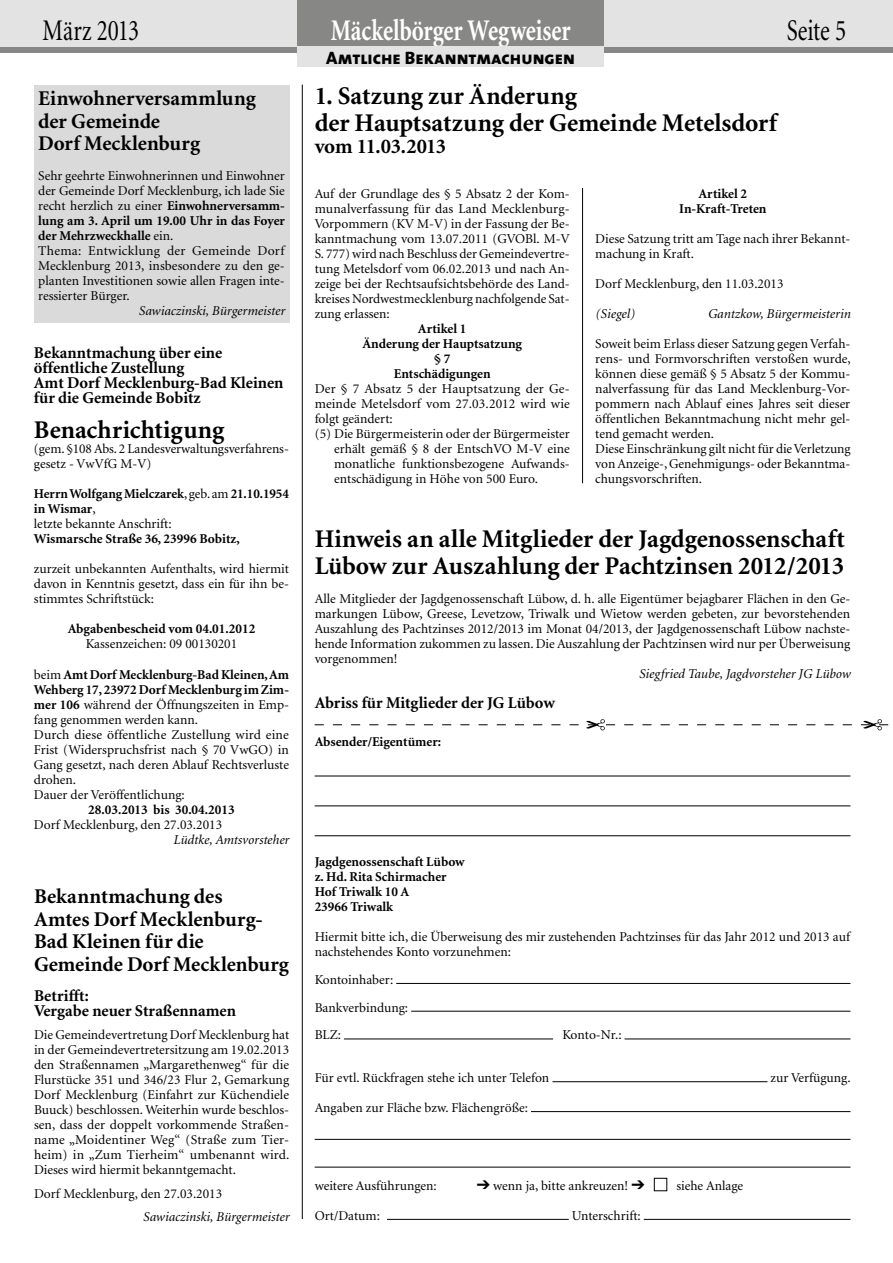
<style>
.page{position:relative;width:893px;height:1263px;background:#fff}
.page>*{position:absolute;margin:0;border:0;box-sizing:border-box;transform-origin:0 0}
.t1{font:700 30px "Minion";letter-spacing:-.005em;color:#fff;scale:.77 1}
.t2{font:30px "Minion";letter-spacing:-.005em;color:#000;scale:.77 1}
.t3{font:700 25.5px/27px "Minion";color:#000}
.t4{font:700 21px/22.5px "Minion";color:#000}
.t5{font:18px "The Sans Extra Bold Caps";color:#000}
.t6{font:700 16.5px/15px "Minion";color:#000}
.t7{font:13.5px/15px "Minion";color:#000}
.t8{font:700 13.5px/15px "Minion";color:#000;text-align:center}
.t9{font:italic 13.5px "Minion";color:#000}
.s1{font-weight:700}
.s2{font-weight:400}
</style>
<div class="page">
<div style="left:0;top:47px;width:893px;height:5px;background:#878786"></div>
<div style="left:0;top:0;width:893px;height:47px;background:#e3e3e3"></div>
<div style="left:298px;top:0;width:306px;height:47px;background:#878786"></div>
<div style="left:298px;top:47px;width:306px;height:20px;background:#e3e3e3"></div>
<div style="left:34px;top:85px;width:255px;height:237px;background:#dadada"></div>
<hr style="left:315px;top:776px;width:535px;height:1px;background:#000">
<hr style="left:315px;top:805px;width:535px;height:1px;background:#000">
<hr style="left:315px;top:835px;width:535px;height:1px;background:#000">
<hr style="left:396px;top:983px;width:454px;height:1px;background:#000">
<hr style="left:411px;top:1011px;width:439px;height:1px;background:#000">
<hr style="left:344px;top:1038px;width:209px;height:1px;background:#000">
<hr style="left:625px;top:1038px;width:225px;height:1px;background:#000">
<hr style="left:552px;top:1081px;width:215px;height:1px;background:#000">
<hr style="left:531px;top:1111px;width:319px;height:1px;background:#000">
<hr style="left:315px;top:1139px;width:535px;height:1px;background:#000">
<hr style="left:315px;top:1167px;width:535px;height:1px;background:#000">
<div style="left:654px;top:1178px;width:13px;height:13px;border:1px solid #000"></div>
<hr style="left:387px;top:1219px;width:182px;height:1px;background:#000">
<hr style="left:644px;top:1219px;width:206px;height:1px;background:#000">
<svg style="left:315px;top:719px;width:574px;height:11px"></svg>
<hr style="left:582px;top:188px;width:1px;height:295px;background:#000">
<hr style="left:302px;top:85px;width:1px;height:1134px;background:#000">
<h1 class="t2" style="left:43px;top:15px;width:127px">März 2013</h1>
<h1 class="t1" style="left:331px;top:15px;width:313px">Mäckelbörger Wegweiser</h1>
<h1 class="t2" style="left:787px;top:15px;width:79px">Seite 5</h1>
<h3 class="t5" style="left:326px;top:43px;width:250px">Amtliche Bekanntmachungen</h3>
<h3 class="t4" style="left:38px;top:88px;width:219px">Einwohnerversammlung der Gemeinde<br>Dorf Mecklenburg</h3>
<p class="t7" style="left:38px;top:169px;width:248px">Sehr geehrte Einwohnerinnen und Einwohner der Gemeinde Dorf Mecklenburg, ich lade Sie recht herzlich zu einer <span class="s1">Einwohnerversamm&shy;lung am 3. April um 19.00 Uhr in das Foyer der Mehrzweckhalle</span> ein.<br>Thema: Entwicklung der Gemeinde Dorf Mecklenburg 2013, insbesondere zu den ge&shy;planten Investitionen sowie allen Fragen inte&shy;ressierter Bürger.</p>
<p class="t9" style="left:139px;top:304px;width:148px">Sawiaczinski, Bürgermeister</p>
<h2 class="t3" style="left:315px;top:83px;width:464px">1. Satzung zur Änderung<br>der Hauptsatzung der Gemeinde Metelsdorf</h2>
<h3 class="t4" style="left:315px;top:136px;width:133px">vom 11.03.2013</h3>
<p class="t7" style="left:315px;top:187px;width:257px;text-align:justify">Auf der Grundlage des § 5 Absatz 2 der Kom&shy;munalverfassung für das Land Mecklenburg-Vorpommern (KV M-V) in der Fassung der Be&shy;kanntmachung vom 13.07.2011 (GVOBl. M-V S. 777) wird nach Beschluss der Gemeindevertre&shy;tung Metelsdorf vom 06.02.2013 und nach An&shy;zeige bei der Rechtsaufsichtsbehörde des Land&shy;kreises Nordwestmecklenburg nachfolgende Sat&shy;zung erlassen:</p>
<p class="t8" style="left:362px;top:322px;width:161px">Artikel 1<br>Änderung der Hauptsatzung § 7<br>Entschädigungen</p>
<p class="t7" style="left:315px;top:382px;width:257px">Der § 7 Absatz 5 der Hauptsatzung der Ge-</p>
<p class="t7" style="left:315px;top:397px;width:257px">meinde Metelsdorf vom 27.03.2012 wird wie</p>
<p class="t7" style="left:315px;top:412px;width:80px">folgt geändert:</p>
<p class="t7" style="left:315px;top:427px;width:257px">(5) Die Bürgermeisterin oder der Bürgermeister</p>
<p class="t7" style="left:334px;top:442px;width:237px">erhält gemäß § 8 der EntschVO M-V eine</p>
<p class="t7" style="left:334px;top:457px;width:237px">monatliche funktionsbezogene Aufwands-</p>
<p class="t7" style="left:334px;top:472px;width:205px">entschädigung in Höhe von 500 Euro.</p>
<p class="t8" style="left:679px;top:187px;width:89px">Artikel 2<br>In-Kraft-Treten</p>
<p class="t7" style="left:595px;top:232px;width:257px">Diese Satzung tritt am Tage nach ihrer Bekannt&shy;machung in Kraft.</p>
<p class="t7" style="left:595px;top:277px;width:190px">Dorf Mecklenburg, den 11.03.2013</p>
<p class="t9" style="left:595px;top:307px;width:41px">(Siegel)</p>
<p class="t9" style="left:708px;top:307px;width:144px">Gantzkow, Bürgermeisterin</p>
<p class="t7" style="left:595px;top:337px;width:257px">Soweit beim Erlass dieser Satzung gegen Verfah&shy;rens- und Formvorschriften verstoßen wurde, können diese gemäß § 5 Absatz 5 der Kommu&shy;nalverfassung für das Land Mecklenburg-Vor&shy;pommern nach Ablauf eines Jahres seit dieser öffentlichen Bekanntmachung nicht mehr gel&shy;tend gemacht werden.<br>Diese Einschränkung gilt nicht für die Verletzung von Anzeige-, Genehmigungs- oder Bekanntma&shy;chungsvorschriften.</p>
<p class="t6" style="left:34px;top:346px;width:251px">Bekanntmachung über eine öffentliche Zustellung<br>Amt Dorf Mecklenburg-Bad Kleinen für die Gemeinde Bobitz</p>
<h2 class="t3" style="left:34px;top:417px;width:192px">Benachrichtigung</h2>
<p class="t7" style="left:34px;top:442px;width:257px">(gem. §108 Abs. 2 Landesverwaltungsverfahrens&shy;gesetz - VwVfG M-V)</p>
<p class="t8" style="left:34px;top:487px;width:257px;text-align:left">Herrn Wolfgang Mielczarek<span class="s2">, geb. am</span> 21.10.1954 in Wismar<span class="s2">,<br>letzte bekannte Anschrift:</span></p>
<p class="t8" style="left:34px;top:532px;width:207px">Wismarsche Straße 36, 23996 Bobitz,</p>
<p class="t7" style="left:34px;top:562px;width:257px;text-align:justify">zurzeit unbekannten Aufenthalts, wird hiermit davon in Kenntnis gesetzt, dass ein für ihn be&shy;stimmtes Schriftstück:</p>
<p class="t8" style="left:68px;top:622px;width:189px">Abgabenbescheid vom 04.01.2012</p>
<p class="t7" style="left:86px;top:637px;width:153px">Kassenzeichen: 09 00130201</p>
<p class="t7" style="left:34px;top:667px;width:257px">beim <span class="s1">Amt Dorf Mecklenburg-Bad Kleinen, Am Wehberg 17, 23972 Dorf Mecklenburg im Zim&shy;mer 106</span> während der Öffnungszeiten in Emp&shy;fang genommen werden kann.<br>Durch diese öffentliche Zustellung wird eine Frist (Widerspruchsfrist nach § 70 VwGO) in Gang gesetzt, nach deren Ablauf Rechtsverluste drohen.<br>Dauer der Veröffentlichung:</p>
<p class="t8" style="left:88px;top:802px;width:148px">28.03.2013 bis 30.04.2013</p>
<p class="t7" style="left:34px;top:817px;width:190px">Dorf Mecklenburg, den 27.03.2013</p>
<p class="t9" style="left:173px;top:832px;width:118px">Lüdtke, Amtsvorsteher</p>
<h2 class="t3" style="left:315px;top:526px;width:532px">Hinweis an alle Mitglieder der Jagdgenossenschaft<br>Lübow zur Auszahlung der Pachtzinsen 2012/2013</h2>
<p class="t7" style="left:315px;top:592px;width:537px;text-align:justify">Alle Mitglieder der Jagdgenossenschaft Lübow, d. h. alle Eigentümer bejagbarer Flächen in den Ge&shy;markungen Lübow, Greese, Levetzow, Triwalk und Wietow werden gebeten, zur bevorstehenden Auszahlung des Pachtzinses 2012/2013 im Monat 04/2013, der Jagdgenossenschaft Lübow nachste&shy;hende Information zukommen zu lassen. Die Auszahlung der Pachtzinsen wird nur per Überweisung vorgenommen!</p>
<p class="t9" style="left:639px;top:667px;width:213px">Siegfried Taube, Jagdvorsteher JG Lübow</p>
<p class="t6" style="left:315px;top:696px;width:242px">Abriss für Mitglieder der JG Lübow</p>
<p class="t8" style="left:315px;top:735px;width:128px">Absender/Eigentümer:</p>
<h3 class="t4" style="left:34px;top:886px;width:256px">Bekanntmachung des<br>Amtes Dorf Mecklenburg-<br>Bad Kleinen für die<br>Gemeinde Dorf Mecklenburg</h3>
<p class="t6" style="left:34px;top:988px;width:203px">Betrifft:<br>Vergabe neuer Straßennamen</p>
<p class="t7" style="left:34px;top:1028px;width:257px;text-align:justify">Die Gemeindevertretung Dorf Mecklenburg hat in der Gemeindevertretersitzung am 19.02.2013 den Straßennamen „Margarethenweg“ für die Flurstücke 351 und 346/23 Flur 2, Gemarkung Dorf Mecklenburg (Einfahrt zur Küchendiele Buuck) beschlossen. Weiterhin wurde beschlos&shy;sen, dass der doppelt vorkommende Straßen&shy;name „Moidentiner Weg“ (Straße zum Tier&shy;heim) in „Zum Tierheim“ umbenannt wird.<br>Dieses wird hiermit bekanntgemacht.</p>
<p class="t7" style="left:34px;top:1186px;width:190px">Dorf Mecklenburg, den 27.03.2013</p>
<p class="t9" style="left:143px;top:1209px;width:148px">Sawiaczinski, Bürgermeister</p>
<p class="t8" style="left:315px;top:854px;width:152px;text-align:left">Jagdgenossenschaft Lübow z. Hd. Rita Schirmacher<br>Hof Triwalk 10 A<br>23966 Triwalk</p>
<p class="t7" style="left:315px;top:930px;width:537px">Hiermit bitte ich, die Überweisung des mir zustehenden Pachtzinses für das Jahr 2012 und 2013 auf nachstehendes Konto vorzunehmen:</p>
<p class="t7" style="left:315px;top:966px;width:95px;line-height:27.8px">Kontoinhaber:<br>Bankverbindung:<br>BLZ:</p>
<p class="t7" style="left:562px;top:1028px;width:61px">Konto-Nr.:</p>
<p class="t7" style="left:315px;top:1071px;width:236px">Für evtl. Rückfragen stehe ich unter Telefon</p>
<p class="t7" style="left:771px;top:1071px;width:82px">zur Verfügung.</p>
<p class="t7" style="left:315px;top:1100px;width:215px">Angaben zur Fläche bzw. Flächengröße:</p>
<p class="t7" style="left:315px;top:1178px;width:124px">weitere Ausführungen:</p>
<p class="t7" style="left:477px;top:1178px;width:170px">➔ wenn ja, bitte ankreuzen! ➔</p>
<p class="t7" style="left:676px;top:1178px;width:68px">siehe Anlage</p>
<p class="t7" style="left:315px;top:1208px;width:67px">Ort/Datum:</p>
<p class="t7" style="left:572px;top:1208px;width:70px">Unterschrift:</p>
</div>
